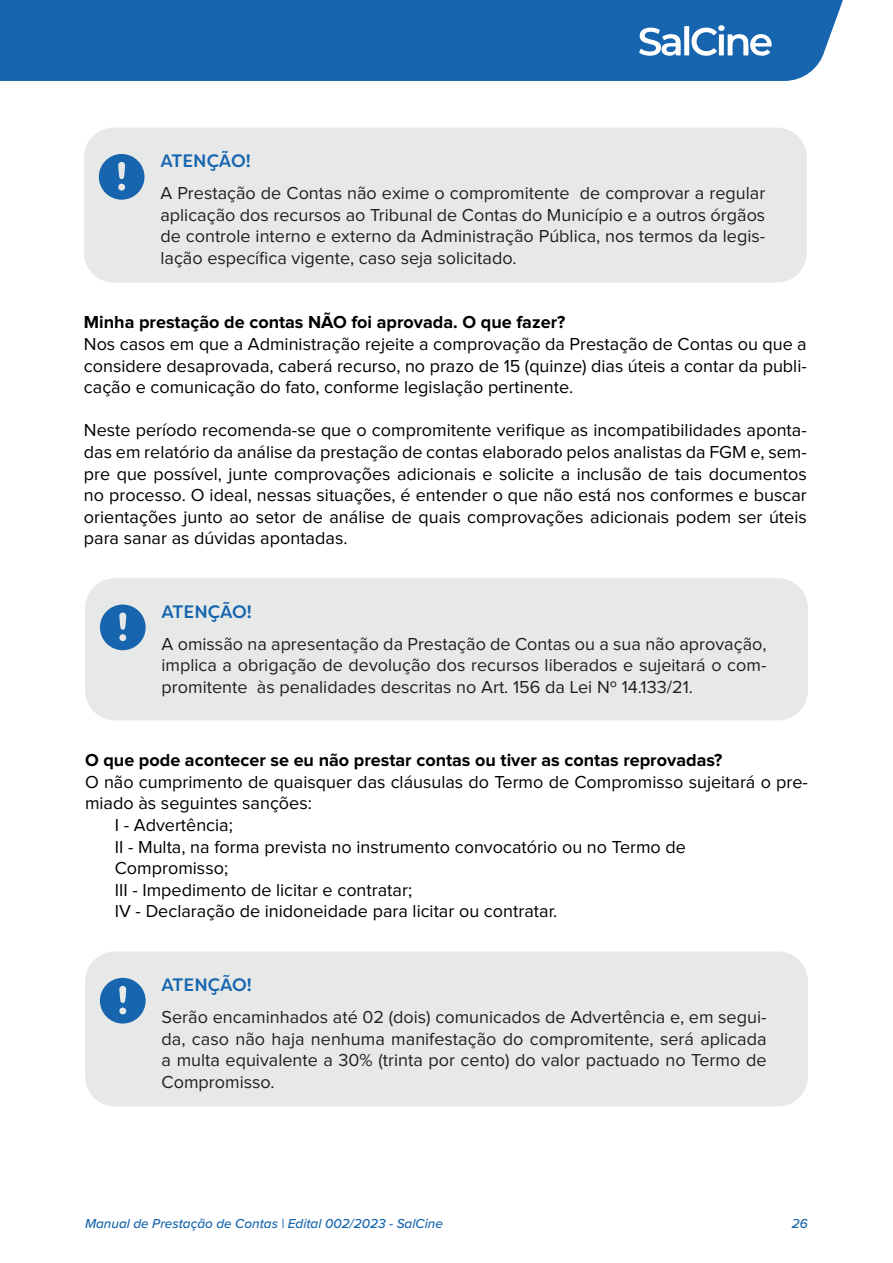
<style>
.page{position:relative;width:893px;height:1263px;background:#fff}
.page>*{position:absolute;margin:0;border:0;box-sizing:border-box;transform-origin:0 0}
.t1{font:18px/21.6px "Proxima Nova";color:#000001;text-align:justify}
.t2{font:18px/21.6px "Proxima Nova";color:#231f20;text-align:justify}
.t3{font:700 18px "Proxima Nova";color:#000001}
.t4{font:500 18px "Filson Soft";color:#1665af}
.t5{font:italic 500 13.5px "Proxima Nova";color:#1665af}
.t6{font:italic 500 13.5px "Proxima Nova";color:#1766ae}
</style>
<div class="page">
<div style="left:0;top:0;width:843px;height:81px;background:#1665ae"></div>
<svg style="left:638px;top:26px;width:134px;height:31px"></svg>
<div style="left:718px;top:25px;width:7px;height:6px;background:#fff;border-radius:50%"></div>
<div style="left:84px;top:128px;width:723px;height:155px;background:#e7e9e8;border-radius:30px"></div>
<svg style="left:99px;top:154px;width:46px;height:46px"></svg>
<div style="left:85px;top:578px;width:723px;height:142px;background:#e7e9e8;border-radius:30px"></div>
<svg style="left:100px;top:604px;width:46px;height:46px"></svg>
<div style="left:85px;top:951px;width:723px;height:155px;background:#e7e9e8;border-radius:30px"></div>
<svg style="left:100px;top:978px;width:46px;height:45px"></svg>
<p class="t4" style="left:160px;top:149px;width:92px">ATENÇÃO!</p>
<p class="t2" style="left:160px;top:183px;width:606px">A Prestação de Contas não exime o compromitente de comprovar a regular aplicação dos recursos ao Tribunal de Contas do Município e a outros órgãos de controle interno e externo da Administração Pública, nos termos da legis&shy;lação específica vigente, caso seja solicitado.</p>
<p class="t3" style="left:84px;top:314px;width:483px">Minha prestação de contas NÃO foi aprovada. O que fazer?</p>
<p class="t1" style="left:84px;top:334px;width:724px">Nos casos em que a Administração rejeite a comprovação da Prestação de Contas ou que a considere desaprovada, caberá recurso, no prazo de 15 (quinze) dias úteis a contar da publi&shy;cação e comunicação do fato, conforme legislação pertinente.</p>
<p class="t1" style="left:84px;top:420px;width:724px">Neste período recomenda-se que o compromitente verifique as incompatibilidades aponta&shy;das em relatório da análise da prestação de contas elaborado pelos analistas da FGM e, sem&shy;pre que possível, junte comprovações adicionais e solicite a inclusão de tais documentos no processo. O ideal, nessas situações, é entender o que não está nos conformes e buscar orientações junto ao setor de análise de quais comprovações adicionais podem ser úteis para sanar as dúvidas apontadas.</p>
<p class="t4" style="left:162px;top:600px;width:92px">ATENÇÃO!</p>
<p class="t2" style="left:162px;top:633px;width:606px">A omissão na apresentação da Prestação de Contas ou a sua não aprovação, implica a obrigação de devolução dos recursos liberados e sujeitará o com&shy;promitente às penalidades descritas no Art. 156 da Lei Nº 14.133/21.</p>
<p class="t3" style="left:85px;top:752px;width:639px">O que pode acontecer se eu não prestar contas ou tiver as contas reprovadas?</p>
<p class="t1" style="left:85px;top:771px;width:724px">O não cumprimento de quaisquer das cláusulas do Termo de Compromisso sujeitará o pre-</p>
<p class="t1" style="left:85px;top:793px;width:228px">miado às seguintes sanções:</p>
<p class="t1" style="left:115px;top:815px;width:120px">I - Advertência;</p>
<p class="t1" style="left:115px;top:836px;width:573px">II - Multa, na forma prevista no instrumento convocatório ou no Termo de</p>
<p class="t1" style="left:115px;top:858px;width:115px">Compromisso;</p>
<p class="t1" style="left:115px;top:879px;width:299px">III - Impedimento de licitar e contratar;</p>
<p class="t1" style="left:115px;top:901px;width:444px">IV - Declaração de inidoneidade para licitar ou contratar.</p>
<p class="t4" style="left:162px;top:973px;width:92px">ATENÇÃO!</p>
<p class="t2" style="left:162px;top:1006px;width:606px">Serão encaminhados até 02 (dois) comunicados de Advertência e, em segui&shy;da, caso não haja nenhuma manifestação do compromitente, será aplicada a multa equivalente a 30% (trinta por cento) do valor pactuado no Termo de Compromisso.</p>
<p class="t5" style="left:85px;top:1213px;width:359px">Manual de Prestação de Contas | Edital 002/2023 - SalCine</p>
<p class="t6" style="left:792px;top:1213px;width:18px">26</p>
</div>
